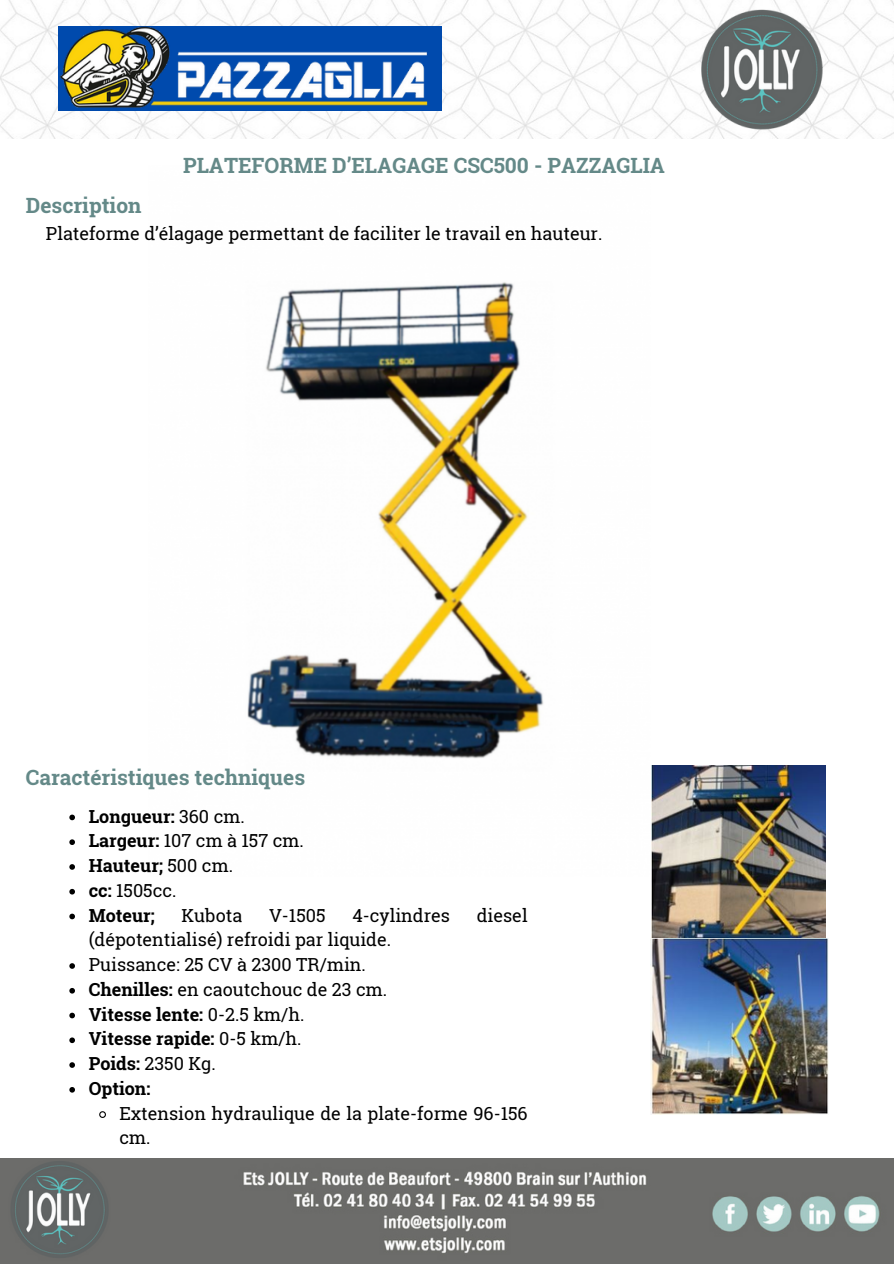
<style>
.page{position:relative;width:894px;height:1264px;background:#fff}
.page>*{position:absolute;margin:0;border:0;box-sizing:border-box;transform-origin:0 0}
.t1{font:700 21px "Roboto Slab";color:#648988}
.t2{font:18px/24.8px "Roboto Slab";color:#000}
.t3{font:700 18px "Roboto Slab";color:#000}
.s1{font-weight:400}
.s2{font-weight:700}
</style>
<div class="page">
<img style="left:0;top:0;width:893px;height:138px">
<img style="left:0;top:1158px;width:893px;height:105px">
<img style="left:699px;top:5px;width:129px;height:128px">
<img style="left:46px;top:26px;width:395px;height:84px">
<img style="left:247px;top:282px;width:297px;height:477px">
<img style="left:650px;top:938px;width:177px;height:176px">
<img style="left:651px;top:765px;width:174px;height:172px">
<svg style="left:69px;top:814px;width:6px;height:6px"></svg>
<svg style="left:69px;top:839px;width:6px;height:6px"></svg>
<svg style="left:69px;top:864px;width:6px;height:5px"></svg>
<svg style="left:69px;top:888px;width:6px;height:6px"></svg>
<svg style="left:69px;top:913px;width:6px;height:6px"></svg>
<svg style="left:69px;top:963px;width:6px;height:5px"></svg>
<svg style="left:69px;top:988px;width:6px;height:5px"></svg>
<svg style="left:69px;top:1012px;width:6px;height:6px"></svg>
<svg style="left:69px;top:1037px;width:6px;height:6px"></svg>
<svg style="left:69px;top:1062px;width:6px;height:5px"></svg>
<svg style="left:69px;top:1087px;width:6px;height:5px"></svg>
<svg style="left:99px;top:1111px;width:7px;height:7px"></svg>
<h2 class="t1" style="left:26px;top:191px;width:117px">Description</h2>
<h2 class="t1" style="left:183px;top:150px;width:483px">PLATEFORME D’ELAGAGE CSC500 - PAZZAGLIA</h2>
<p class="t2" style="left:46px;top:221px;width:557px">Plateforme d’élagage permettant de faciliter le travail en hauteur.</p>
<p class="t1" style="left:26px;top:762px;width:281px">Caractéristiques techniques</p>
<p class="t3" style="left:89px;top:803px;width:157px">Longueur: <span class="s1">360 cm.</span></p>
<p class="t2" style="left:89px;top:827px;width:216px"><span class="s2">Largeur:</span> 107 cm à 157 cm.</p>
<p class="t3" style="left:89px;top:853px;width:146px">Hauteur; <span class="s1">500 cm.</span></p>
<p class="t2" style="left:89px;top:877px;width:89px"><span class="s2">cc:</span> 1505cc.</p>
<p class="t3" style="left:89px;top:902px;width:68px">Moteur;</p>
<p class="t2" style="left:181px;top:902px;width:62px">Kubota</p>
<p class="t2" style="left:269px;top:902px;width:58px">V-1505</p>
<p class="t2" style="left:352px;top:902px;width:99px">4-cylindres</p>
<p class="t2" style="left:476px;top:902px;width:52px">diesel</p>
<p class="t2" style="left:89px;top:926px;width:304px">(dépotentialisé) refroidi par liquide.</p>
<p class="t2" style="left:89px;top:951px;width:278px">Puissance: 25 CV à 2300 TR/min.</p>
<p class="t2" style="left:89px;top:976px;width:300px"><span class="s2">Chenilles:</span> en caoutchouc de 23 cm.</p>
<p class="t3" style="left:89px;top:1001px;width:217px">Vitesse lente: <span class="s1">0-2.5 km/h.</span></p>
<p class="t3" style="left:89px;top:1026px;width:214px">Vitesse rapide: <span class="s1">0-5 km/h.</span></p>
<p class="t2" style="left:89px;top:1050px;width:128px"><span class="s2">Poids:</span> 2350 Kg.</p>
<p class="t3" style="left:89px;top:1075px;width:63px">Option:</p>
<p class="t2" style="left:119px;top:1100px;width:409px">Extension hydraulique de la plate-forme 96-156 cm.</p>
</div>
